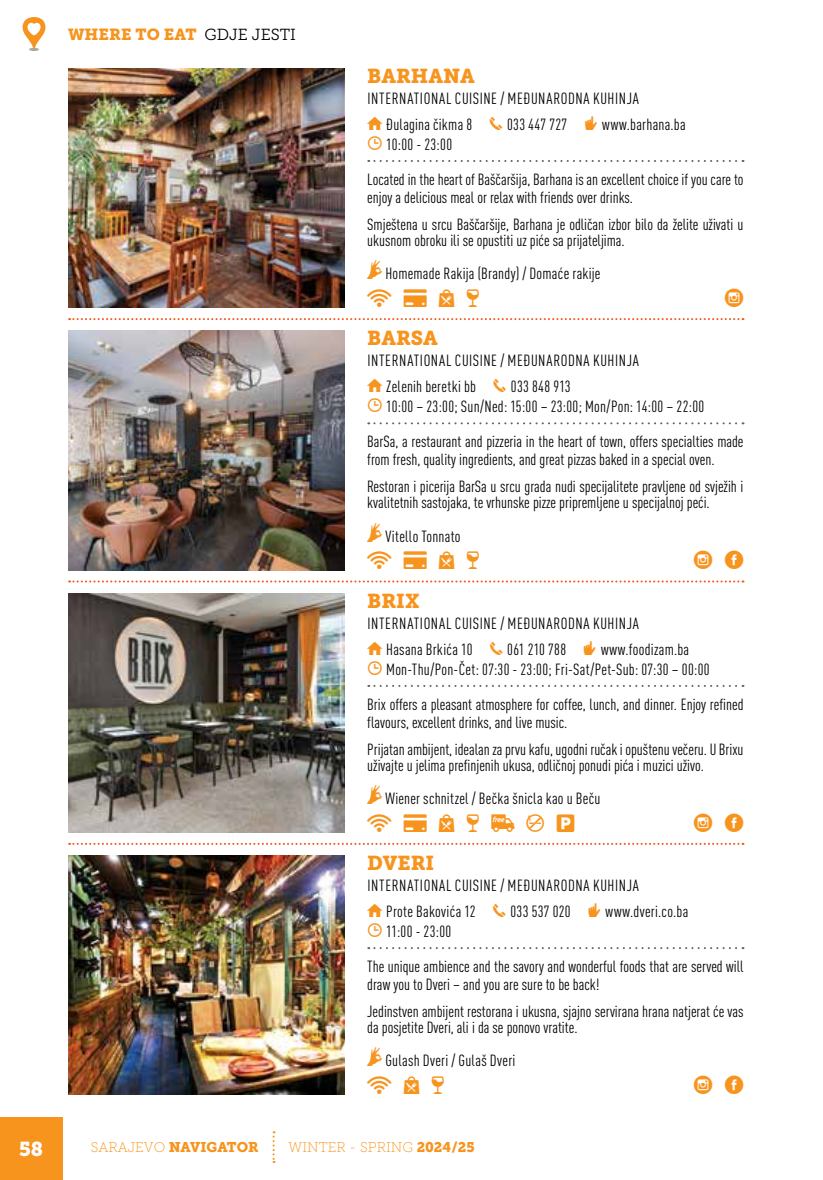
<style>
.page{position:relative;width:823px;height:1180px;background:#fff}
.page>*{position:absolute;margin:0;border:0;box-sizing:border-box;transform-origin:0 0}
.t1{font:24px "SN Icons";color:#f7941e}
.t2{font:20px "Museo Slab 900";color:#f7941e}
.t3{font:20px "Museo Slab 900";color:#fff}
.t4{font:condensed 16px/35px "DIN Pro";color:#000}
.t5{font:condensed 16px/25.6px "DIN Pro";letter-spacing:.035em;color:#000}
.t6{font:condensed 16px "DIN Pro";letter-spacing:.02em;color:#000}
.t7{font:16px "Museo Slab 900";color:#f7941e}
.t8{font:condensed 16px "DIN Pro";letter-spacing:.025em;color:#000}
.t9{font:14px "Museo Slab 100";color:#f7941e}
.t10{font:14px "Museo Slab 900";letter-spacing:-.005em;color:#f7941e}
.s1{font-family:"Museo Slab 300";color:#000}
.s2{color:#f7941e}
.s3{font-family:"Museo Slab 100"}
.s4{font-family:"Museo Slab 900"}
</style>
<div class="page">
<svg style="left:69px;top:318px;width:674px;height:2px"></svg>
<svg style="left:69px;top:580px;width:674px;height:2px"></svg>
<svg style="left:69px;top:842px;width:674px;height:2px"></svg>
<svg style="left:368px;top:422px;width:375px;height:2px"></svg>
<img style="left:68px;top:330px;width:276px;height:240px">
<img style="left:68px;top:593px;width:276px;height:239px">
<img style="left:68px;top:68px;width:276px;height:240px">
<img style="left:68px;top:855px;width:276px;height:239px">
<svg style="left:368px;top:685px;width:375px;height:1px"></svg>
<svg style="left:368px;top:947px;width:375px;height:1px"></svg>
<svg style="left:368px;top:160px;width:375px;height:2px"></svg>
<div style="left:0;top:1117px;width:62px;height:62px;background:#f7941e"></div>
<svg style="left:272px;top:1131px;width:2px;height:31px"></svg>
<svg style="left:22px;top:17px;width:24px;height:34px"></svg>
<p class="t7" style="left:68px;top:25px;width:229px">WHERE TO EAT <span class="s1">GDJE JESTI</span></p>
<p class="t2" style="left:367px;top:64px;width:109px">BARHANA</p>
<p class="t4" style="left:367px;top:80px;width:12px">International</p>
<p class="t4" style="left:454px;top:80px;width:14px">Cuisine</p>
<p class="t4" style="left:500px;top:80px;width:25px">/ Međunarodna</p>
<p class="t4" style="left:592px;top:80px;width:8px">kuhinja</p>
<p class="t4" style="left:386px;top:105px;width:87px">Đulagina čikma 8</p>
<p class="t6" style="left:507px;top:112px;width:62px">033 447 727</p>
<p class="t6" style="left:602px;top:112px;width:85px">www.barhana.ba</p>
<p class="t4" style="left:367px;top:125px;width:377px"><span class="s2">▲</span> 10:00 - 23:00<br>Located in the heart of Baščaršija, Barhana is an excellent choice if you care to</p>
<p class="t4" style="left:367px;top:182px;width:377px;line-height:27.4px">enjoy a delicious meal or relax with friends over drinks.<br>Smještena u srcu Baščaršije, Barhana je odličan izbor bilo da želite uživati u</p>
<p class="t4" style="left:367px;top:222px;width:259px;line-height:33.2px;text-align:center">ukusnom obroku ili se opustiti uz piće sa prijateljima.<br>Homemade Rakija (Brandy) / Domaće rakije</p>
<p class="t2" style="left:367px;top:327px;width:72px">BARSA</p>
<p class="t5" style="left:386px;top:346px;width:254px;text-indent:-19px">INTERNATIONAL CUISINE / MEĐUNARODNA KUHINJA<br>Zelenih beretki bb</p>
<p class="t6" style="left:510px;top:375px;width:61px">033 848 913</p>
<p class="t4" style="left:367px;top:387px;width:377px"><span class="s2">▲</span> 10:00 – 23:00; Sun/Ned: 15:00 – 23:00; Mon/Pon: 14:00 – 22:00<br>BarSa, a restaurant and pizzeria in the heart of town, offers specialties made</p>
<p class="t4" style="left:367px;top:444px;width:377px;line-height:27.4px">from fresh, quality ingredients, and great pizzas baked in a special oven.<br>Restoran i picerija BarSa u srcu grada nudi specijalitete pravljene od svježih i</p>
<p class="t4" style="left:385px;top:485px;width:326px;line-height:33.2px;text-indent:-18px">kvalitetnih sastojaka, te vrhunske pizze pripremljene u specijalnoj peći.<br>Vitello Tonnato</p>
<p class="t2" style="left:367px;top:589px;width:28px">BRIX</p>
<p class="t5" style="left:386px;top:609px;width:254px;text-indent:-19px">INTERNATIONAL CUISINE / MEĐUNARODNA KUHINJA<br>Hasana Brkića 10</p>
<p class="t4" style="left:507px;top:630px;width:60px">061 210 788</p>
<p class="t6" style="left:600px;top:637px;width:90px">www.foodizam.ba</p>
<p class="t4" style="left:367px;top:650px;width:377px"><span class="s2">▲</span> Mon-Thu/Pon-Čet: 07:30 - 23:00; Fri-Sat/Pet-Sub: 07:30 – 00:00<br>Brix offers a pleasant atmosphere for coffee, lunch, and dinner. Enjoy refined</p>
<p class="t4" style="left:367px;top:707px;width:377px;line-height:27.4px">flavours, excellent drinks, and live music.<br>Prijatan ambijent, idealan za prvu kafu, ugodni ručak i opuštenu večeru. U Brixu</p>
<p class="t4" style="left:385px;top:747px;width:320px;line-height:33.2px;text-indent:-18px">uživajte u jelima prefinjenih ukusa, odličnoj ponudi pića i muzici uživo.<br>Wiener schnitzel / Bečka šnicla kao u Beču</p>
<h1 class="t1" style="left:526px;top:809px;width:20px">■</h1>
<p class="t2" style="left:367px;top:851px;width:56px">DVERI</p>
<p class="t4" style="left:367px;top:866px;width:12px">International</p>
<p class="t4" style="left:454px;top:866px;width:14px">Cuisine</p>
<p class="t4" style="left:500px;top:866px;width:25px">/ Međunarodna</p>
<p class="t4" style="left:592px;top:866px;width:8px">kuhinja</p>
<p class="t6" style="left:386px;top:899px;width:91px">Prote Bakovića 12</p>
<p class="t6" style="left:510px;top:899px;width:62px">033 537 020</p>
<p class="t8" style="left:605px;top:899px;width:84px">www.dveri.co.ba</p>
<p class="t4" style="left:367px;top:912px;width:377px"><span class="s2">▲</span> 11:00 - 23:00<br>The unique ambience and the savory and wonderful foods that are served will</p>
<p class="t4" style="left:367px;top:969px;width:377px;line-height:27.4px">draw you to Dveri – and you are sure to be back!<br>Jedinstven ambijent restorana i ukusna, sjajno servirana hrana natjerat će vas</p>
<p class="t4" style="left:385px;top:1009px;width:193px;line-height:33.2px;text-indent:-18px">da posjetite Dveri, ali i da se ponovo vratite.<br>Gulash Dveri / Gulaš Dveri</p>
<p class="t3" style="left:19px;top:1137px;width:26px">58</p>
<p class="t10" style="left:91px;top:1138px;width:168px"><span class="s3">SARAJEVO</span> NAVIGATOR</p>
<p class="t9" style="left:288px;top:1139px;width:186px">WWWWWW W WWWWWW <span class="s4">2222222</span></p>
</div>
